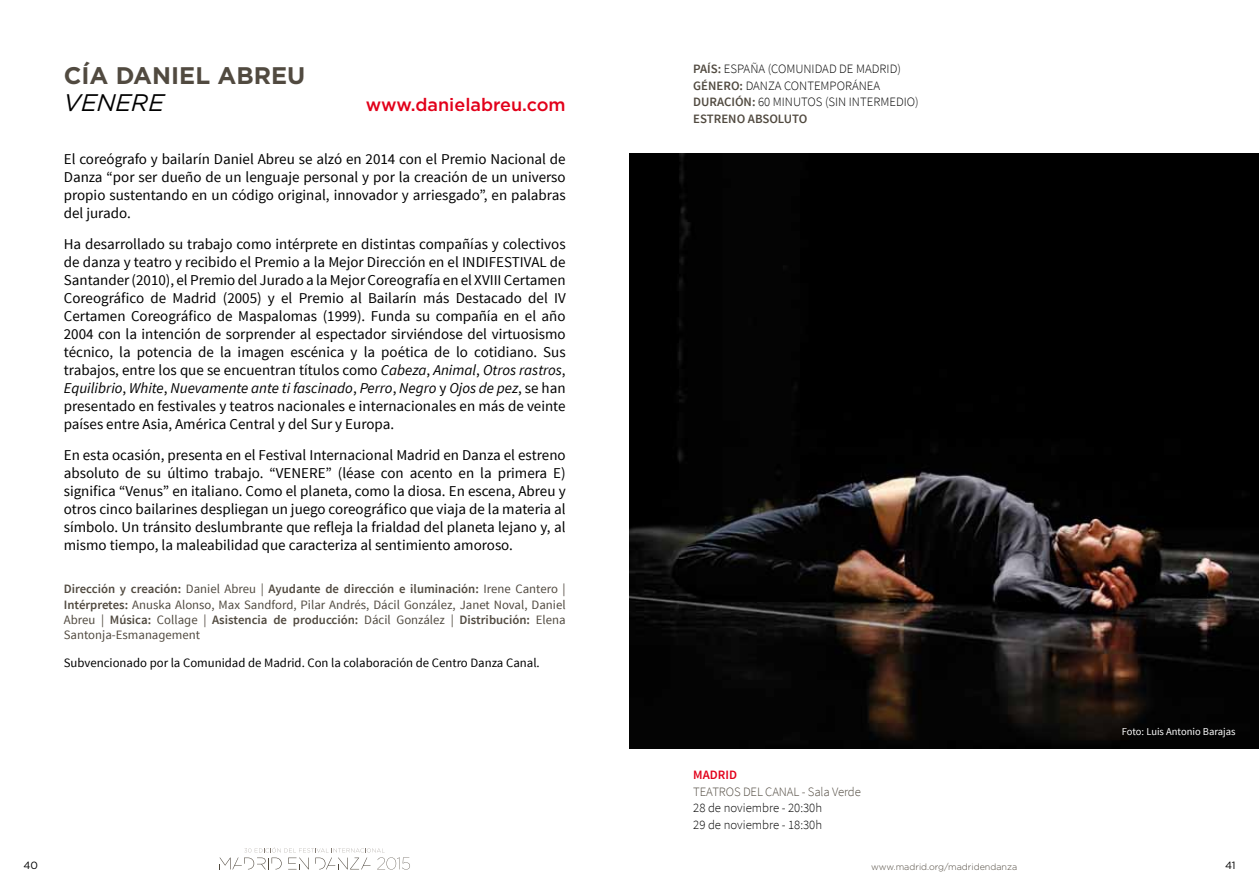
<style>
.page{position:relative;width:1259px;height:893px;background:#fff}
.page>*{position:absolute;margin:0;border:0;box-sizing:border-box;transform-origin:0 0}
.t1{font:700 24px "Gotham HTF";color:#514a40}
.t2{font:italic 24px "Gotham HTF";color:#000}
.t3{font:500 18px "Gotham HTF";color:#e2001a}
.t4{font:15px/18px "Source Sans Pro";color:#000;text-align:justify}
.t5{font:12.75px/15.3px "Source Sans Pro";color:#514a40;text-align:justify}
.t6{font:300 12.75px/16.5px "Source Sans Pro";color:#000}
.t7{font:12.75px "Source Sans Pro";color:#000}
.t8{font:300 12.75px "Source Sans Pro";letter-spacing:-.01em;color:#514a40}
.t9{font:600 12.75px "Source Sans Pro";color:#e2001a}
.t10{font:10.5px "Source Sans Pro";color:#fff}
.t11{font:10.5px "Gotham HTF";color:#000}
.t12{font:300 9px "Gotham HTF";color:#514a40}
.s1{font-style:italic}
.s2{font-weight:600}
.s3{font-weight:600;color:#514a40}
</style>
<div class="page">
<svg style="left:219px;top:847px;width:191px;height:23px"></svg>
<img style="left:629px;top:153px;width:630px;height:595px">
<h1 class="t1" style="left:64px;top:61px;width:243px">CÍA DANIEL ABREU</h1>
<h1 class="t2" style="left:64px;top:89px;width:102px">VENERE</h1>
<p class="t3" style="left:366px;top:94px;width:201px">www.danielabreu.com</p>
<p class="t4" style="left:64px;top:151px;width:503px">El coreógrafo y bailarín Daniel Abreu se alzó en 2014 con el Premio Nacional de Danza “por ser dueño de un lenguaje personal y por la creación de un universo propio sustentando en un código original, innovador y arriesgado”, en palabras del jurado.</p>
<p class="t4" style="left:64px;top:235px;width:503px">Ha desarrollado su trabajo como intérprete en distintas compañías y colectivos de danza y teatro y recibido el Premio a la Mejor Dirección en el INDIFESTIVAL de Santander (2010), el Premio del Jurado a la Mejor Coreografía en el XVIII Certamen Coreográfico de Madrid (2005) y el Premio al Bailarín más Destacado del IV Certamen Coreográfico de Maspalomas (1999). Funda su compañía en el año 2004 con la intención de sorprender al espectador sirviéndose del virtuosismo técnico, la potencia de la imagen escénica y la poética de lo cotidiano. Sus trabajos, entre los que se encuentran títulos como <span class="s1">Cabeza</span>, <span class="s1">Animal</span>, <span class="s1">Otros rastros</span>, <span class="s1">Equilibrio</span>, <span class="s1">White</span>, <span class="s1">Nuevamente ante ti fascinado</span>, <span class="s1">Perro</span>, <span class="s1">Negro</span> y <span class="s1">Ojos de pez</span>, se han presentado en festivales y teatros nacionales e internacionales en más de veinte países entre Asia, América Central y del Sur y Europa.</p>
<p class="t4" style="left:64px;top:446px;width:503px">En esta ocasión, presenta en el Festival Internacional Madrid en Danza el estreno absoluto de su último trabajo. “VENERE” (léase con acento en la primera E) significa “Venus” en italiano. Como el planeta, como la diosa. En escena, Abreu y otros cinco bailarines despliegan un juego coreográfico que viaja de la materia al símbolo. Un tránsito deslumbrante que refleja la frialdad del planeta lejano y, al mismo tiempo, la maleabilidad que caracteriza al sentimiento amoroso.</p>
<p class="t5" style="left:64px;top:582px;width:503px"><span class="s2">Dirección y creación:</span> Daniel Abreu | <span class="s2">Ayudante de dirección e iluminación:</span> Irene Cantero | <span class="s2">Intérpretes:</span> Anuska Alonso, Max Sandford, Pilar Andrés, Dácil González, Janet Noval, Daniel Abreu | <span class="s2">Música:</span> Collage | <span class="s2">Asistencia de producción:</span> Dácil González | <span class="s2">Distribución:</span> Elena Santonja-Esmanagement</p>
<p class="t7" style="left:64px;top:655px;width:477px">Subvencionado por la Comunidad de Madrid. Con la colaboración de Centro Danza Canal.</p>
<p class="t6" style="left:693px;top:61px;width:227px"><span class="s3">País:</span> ESPAÑA (COMUNIDAD DE MADRID)<br><span class="s3">Gén ero:</span> DANZA CONTEMPORÁNEA<br><span class="s3">Duración:</span> 60 MINUTOS (SIN INTERMEDIO) <span class="s3">estren o ABSO LUTO</span></p>
<p class="t9" style="left:693px;top:767px;width:9px">madrid</p>
<p class="t8" style="left:693px;top:784px;width:169px">TEATROS DEL CANAL - SALA VERDE</p>
<p class="t6" style="left:693px;top:800px;width:130px">28 DE NOVIEMBRE - 20:30H<br>29 DE NOVIEMBRE - 18:30H</p>
<p class="t10" style="left:1121px;top:725px;width:115px">Foto: Luis Antonio Barajas</p>
<p class="t11" style="left:23px;top:860px;width:16px">40</p>
<p class="t12" style="left:871px;top:861px;width:147px">www.madrid.org/madridendanza</p>
<p class="t11" style="left:1225px;top:860px;width:12px">41</p>
</div>
